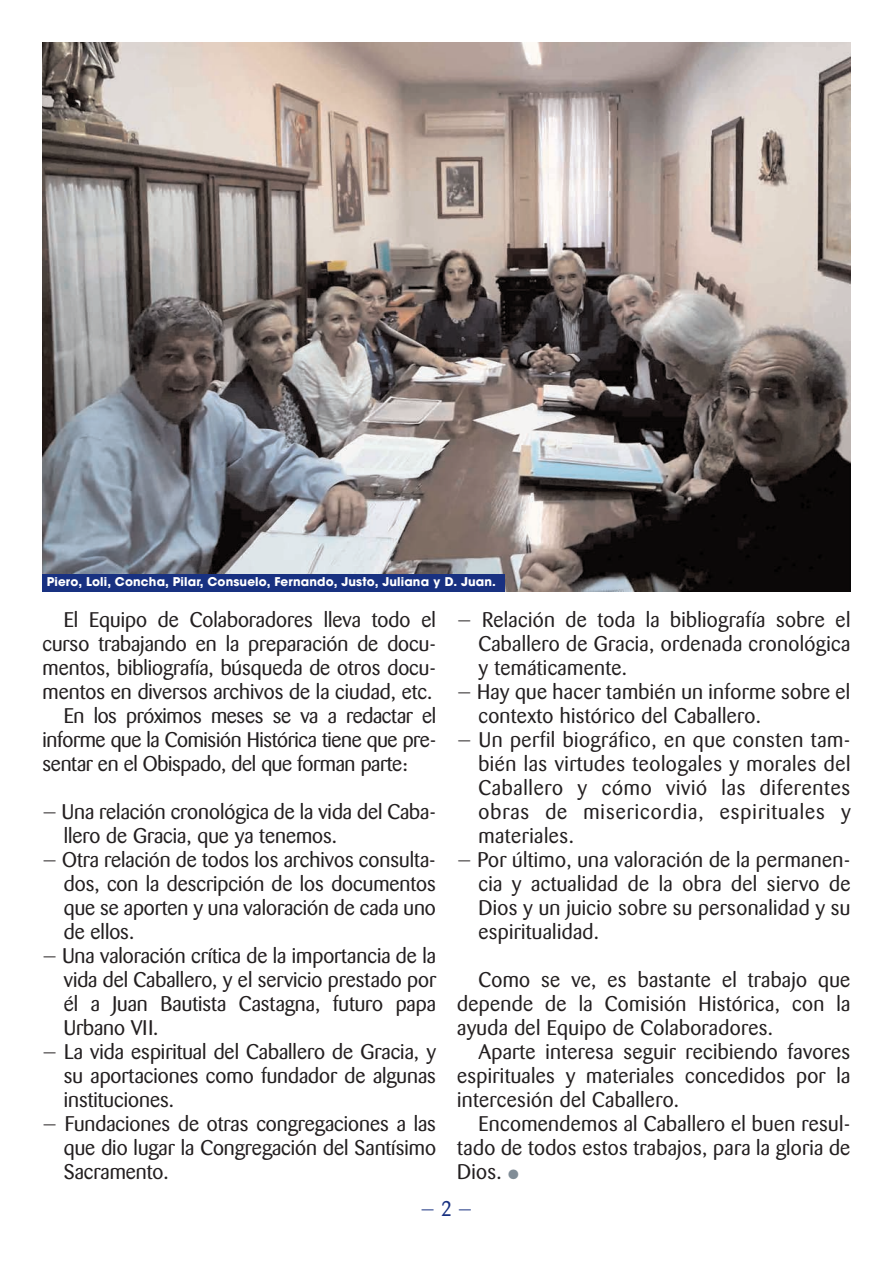
<style>
.page{position:relative;width:893px;height:1263px;background:#fff}
.page>*{position:absolute;margin:0;border:0;box-sizing:border-box;transform-origin:0 0}
.t1{font:21px/24px "Barmeno";color:#231f20;text-align:justify}
.t2{font:21px "Barmeno";color:#183181}
.t3{font:700 12px "Avant Garde";letter-spacing:.01em;color:#fff}
.s1{color:#808c96}
</style>
<div class="page">
<img style="left:43px;top:43px;width:807px;height:548px">
<div style="left:43px;top:574px;width:462px;height:17px;background:#183181"></div>
<p class="t3" style="left:47px;top:577px;width:451px">Piero, Loli, Concha, Pilar, Consuelo, Fernando, Justo, Juliana y D. Juan.</p>
<p class="t1" style="left:64px;top:609px;width:374px">El Equipo de Colaboradores lleva todo el</p>
<p class="t1" style="left:43px;top:633px;width:395px">curso trabajando en la preparación de docu-</p>
<p class="t1" style="left:43px;top:657px;width:395px">mentos, bibliografía, búsqueda de otros docu-</p>
<p class="t1" style="left:43px;top:681px;width:391px">mentos en diversos archivos de la ciudad, etc.</p>
<p class="t1" style="left:64px;top:705px;width:374px">En los próximos meses se va a redactar el</p>
<p class="t1" style="left:43px;top:729px;width:395px">informe que la Comisión Histórica tiene que pre-</p>
<p class="t1" style="left:43px;top:753px;width:367px">sentar en el Obispado, del que forman parte:</p>
<p class="t1" style="left:64px;top:801px;width:374px;text-indent:-21px">— Una relación cronológica de la vida del Caba&shy;llero de Gracia, que ya tenemos.</p>
<p class="t1" style="left:64px;top:849px;width:374px;text-indent:-21px">— Otra relación de todos los archivos consulta&shy;dos, con la descripción de los documentos que se aporten y una valoración de cada uno de ellos.</p>
<p class="t1" style="left:64px;top:945px;width:374px;text-indent:-21px">— Una valoración crítica de la importancia de la vida del Caballero, y el servicio prestado por él a Juan Bautista Castagna, futuro papa Urbano VII.</p>
<p class="t1" style="left:64px;top:1042px;width:374px;text-indent:-21px">— La vida espiritual del Caballero de Gracia, y su aportaciones como fundador de algunas instituciones.</p>
<p class="t1" style="left:64px;top:1114px;width:374px;text-indent:-21px">— Fundaciones de otras congregaciones a las que dio lugar la Congregación del Santísimo Sacramento.</p>
<p class="t1" style="left:478px;top:610px;width:373px;text-indent:-21px">— Relación de toda la bibliografía sobre el Caballero de Gracia, ordenada cronológica y temáticamente.</p>
<p class="t1" style="left:478px;top:682px;width:373px;text-indent:-21px">— Hay que hacer también un informe sobre el contexto histórico del Caballero.</p>
<p class="t1" style="left:478px;top:730px;width:374px;text-indent:-21px">— Un perfil biográfico, en que consten tam&shy;bién las virtudes teologales y morales del Caballero y cómo vivió las diferentes obras de misericordia, espirituales y materiales.</p>
<p class="t1" style="left:478px;top:850px;width:374px;text-indent:-21px">— Por último, una valoración de la permanen&shy;cia y actualidad de la obra del siervo de Dios y un juicio sobre su personalidad y su espiritualidad.</p>
<p class="t1" style="left:457px;top:970px;width:395px;text-indent:21px">Como se ve, es bastante el trabajo que depende de la Comisión Histórica, con la ayuda del Equipo de Colaboradores.</p>
<p class="t1" style="left:457px;top:1042px;width:395px;text-indent:21px">Aparte interesa seguir recibiendo favores espirituales y materiales concedidos por la intercesión del Caballero.</p>
<p class="t1" style="left:457px;top:1114px;width:395px;text-indent:21px">Encomendemos al Caballero el buen resul&shy;tado de todos estos trabajos, para la gloria de Dios. <span class="s1">●</span></p>
<p class="t2" style="left:421px;top:1199px;width:53px">— 2 —</p>
</div>
